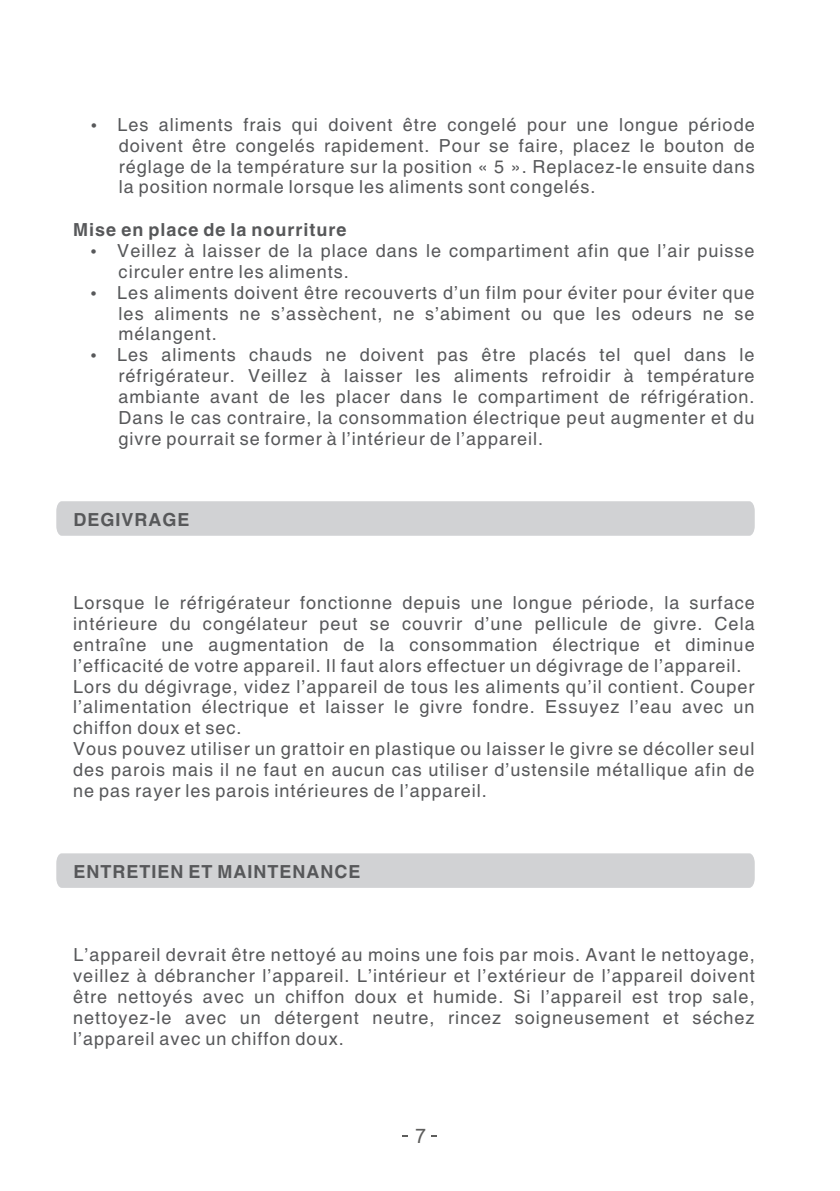
<style>
.page{position:relative;width:840px;height:1191px;background:#fff}
.page>*{position:absolute;margin:0;border:0;box-sizing:border-box;transform-origin:0 0}
.t1{font:20px "Arial";color:#5d5d5c}
.t2{font:18px/20.8px "Helvetica";letter-spacing:.055em;color:#57585a}
.t3{font:700 18px "Helvetica";letter-spacing:.055em;color:#57585a}
.t4{font:15.4px "Wingdings";color:#57585a}
</style>
<div class="page">
<div style="left:56px;top:501px;width:698px;height:35px;background:#d1d2d4"></div>
<div style="left:56px;top:853px;width:698px;height:35px;background:#d1d2d4"></div>
<p class="t2" style="left:119px;top:116px;width:637px;text-align:justify;text-indent:-28px">•Les aliments frais qui doivent être congelé pour une longue période doivent être congelés rapidement. Pour se faire, placez le bouton de réglage de la température sur la position « 5 ». Replacez-le ensuite dans la position normale lorsque les aliments sont congelés.</p>
<p class="t3" style="left:73px;top:223px;width:275px">Mise en place de la nourriture</p>
<p class="t4" style="left:90px;top:245px;width:47px">•</p>
<p class="t2" style="left:117px;top:242px;width:638px">Veillez à laisser de la place dans le compartiment afin que l’air puisse</p>
<p class="t4" style="left:90px;top:287px;width:47px">•</p>
<p class="t2" style="left:117px;top:263px;width:638px">circuler entre les aliments.<br>Les aliments doivent être recouverts d’un film pour éviter pour éviter que les aliments ne s’assèchent, ne s’abiment ou que les odeurs ne se</p>
<p class="t4" style="left:90px;top:349px;width:47px">•</p>
<p class="t2" style="left:117px;top:325px;width:638px">mélangent.<br>Les aliments chauds ne doivent pas être placés tel quel dans le réfrigérateur. Veillez à laisser les aliments refroidir à température ambiante avant de les placer dans le compartiment de réfrigération.<br>Dans le cas contraire, la consommation électrique peut augmenter et du givre pourrait se former à l’intérieur de l’appareil.</p>
<p class="t3" style="left:73px;top:513px;width:118px">DEGIVRAGE</p>
<p class="t2" style="left:73px;top:594px;width:682px">Lorsque le réfrigérateur fonctionne depuis une longue période, la surface intérieure du congélateur peut se couvrir d’une pellicule de givre. Cela entraîne une augmentation de la consommation électrique et diminue l’efficacité de votre appareil. Il faut alors effectuer un dégivrage de l’appareil.<br>Lors du dégivrage, videz l’appareil de tous les aliments qu’il contient. Couper l’alimentation électrique et laisser le givre fondre. Essuyez l’eau avec un chiffon doux et sec.<br>Vous pouvez utiliser un grattoir en plastique ou laisser le givre se décoller seul des parois mais il ne faut en aucun cas utiliser d’ustensile métallique afin de ne pas rayer les parois intérieures de l’appareil.</p>
<p class="t3" style="left:73px;top:865px;width:289px">ENTRETIEN ET MAINTENANCE</p>
<p class="t2" style="left:73px;top:946px;width:682px;text-align:justify">L’appareil devrait être nettoyé au moins une fois par mois. Avant le nettoyage, veillez à débrancher l’appareil. L’intérieur et l’extérieur de l’appareil doivent être nettoyés avec un chiffon doux et humide. Si l’appareil est trop sale, nettoyez-le avec un détergent neutre, rincez soigneusement et séchez l’appareil avec un chiffon doux.</p>
<p class="t1" style="left:415px;top:1128px;width:13px">7</p>
</div>
